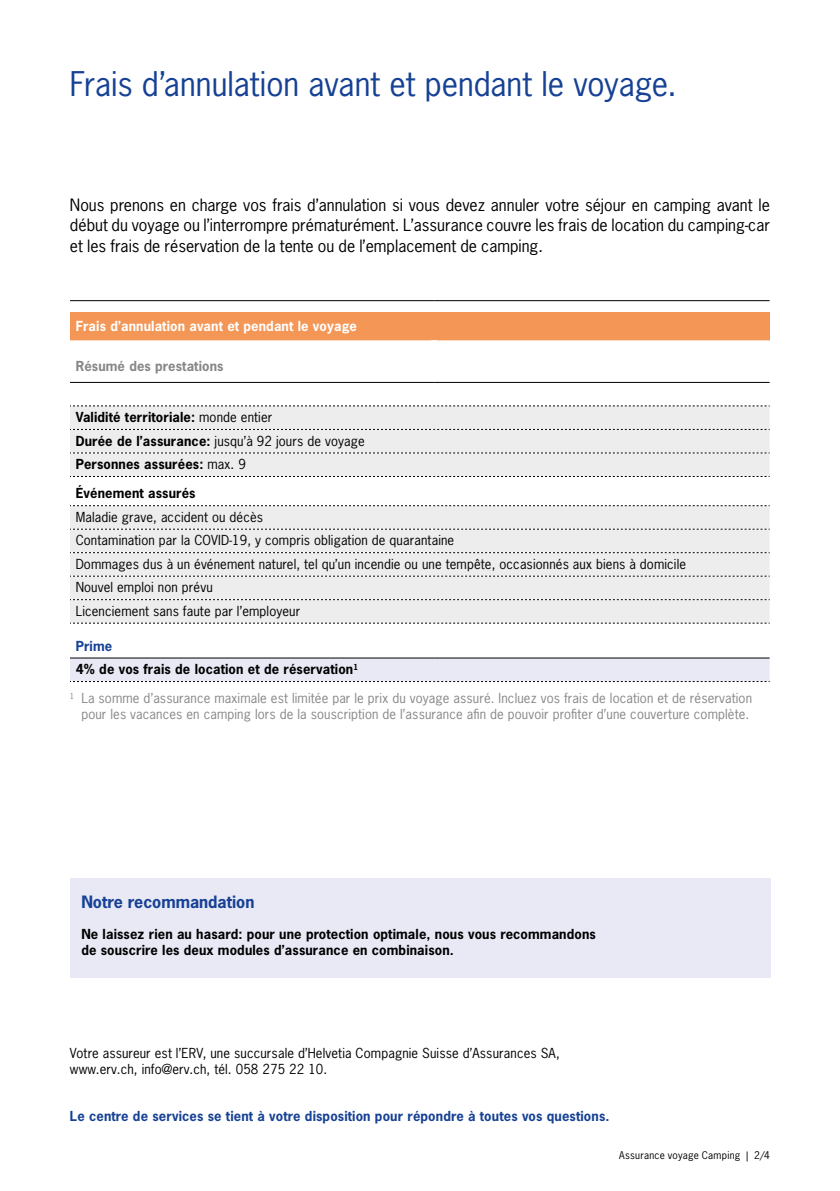
<style>
.page{position:relative;width:840px;height:1191px;background:#fff}
.page>*{position:absolute;margin:0;border:0;box-sizing:border-box;transform-origin:0 0}
.Title_regular_16_19p{font:32px "News Gothic LT";color:#164194}
.ERV_Copy_book_8_10_1{font:16px/20.2px "News Gothic LT";color:#000;text-align:justify}
.Subtitle_B_bold_8_10{font:700 16px "News Gothic LT";color:#164194}
.Table_Copy_regular_6{font:13px "News Gothic LT";letter-spacing:.01em;color:#000}
.Note_regular_6_5_7_8{font:13px/15.6px "News Gothic LT";letter-spacing:.01em;color:#878787;text-align:right}
.Table_Copy_regular_6-2{font:700 13px/15.6px "News Gothic LT";letter-spacing:.01em;color:#000}
.Table_Copy_bold_6_5{font:700 13px "News Gothic LT";letter-spacing:.01em;color:#164194}
.ERV_Table_Copy_bold{font:700 13px "News Gothic LT";letter-spacing:.01em;color:#fff}
.ERV_Table_Copy_bold-2{font:700 13px "News Gothic LT";letter-spacing:.01em;color:#000}
.ERV_Table_Copy_bold-3{font:700 13px "News Gothic LT";letter-spacing:.01em;color:#878787}
.Table_Copy_bold_6_5-2{font:700 13px "News Gothic LT";letter-spacing:.01em;color:#000}
.ERV_Table_Copy_bold-4{font:700 13px "News Gothic LT";letter-spacing:.01em;color:#164194}
.t1{font:10px "News Gothic LT";letter-spacing:.025em;color:#000}
.s1{font-weight:400}
.s2{font-weight:700}
</style>
<div class="page">
<div style="left:70px;top:312px;width:699px;height:28px;background:#f49655"></div>
<svg style="left:70px;top:340px;width:699px;height:42px"></svg>
<svg style="left:70px;top:406px;width:699px;height:217px;background:#eee"></svg>
<svg style="left:70px;top:658px;width:699px;height:24px;background:#dadae7"></svg>
<hr style="left:70px;top:657px;width:364px;height:1px;background:#000">
<hr style="left:434px;top:657px;width:335px;height:1px;background:#000">
<svg style="left:70px;top:405px;width:699px;height:1px"></svg>
<svg style="left:70px;top:429px;width:699px;height:1px"></svg>
<svg style="left:70px;top:452px;width:699px;height:1px"></svg>
<svg style="left:70px;top:476px;width:699px;height:1px"></svg>
<svg style="left:70px;top:505px;width:699px;height:1px"></svg>
<svg style="left:70px;top:529px;width:699px;height:1px"></svg>
<svg style="left:70px;top:552px;width:699px;height:1px"></svg>
<svg style="left:70px;top:576px;width:699px;height:1px"></svg>
<svg style="left:70px;top:599px;width:699px;height:1px"></svg>
<hr style="left:70px;top:300px;width:364px;height:1px;background:#000">
<hr style="left:434px;top:300px;width:335px;height:1px;background:#000">
<div style="left:431px;top:340px;width:6px;height:42px;background:#fff"></div>
<svg style="left:70px;top:623px;width:699px;height:1px"></svg>
<hr style="left:70px;top:382px;width:364px;height:1px;background:#000">
<hr style="left:434px;top:382px;width:335px;height:1px;background:#000">
<div style="left:70px;top:878px;width:699px;height:99px;background:#e9e9f6"></div>
<p class="Title_regular_16_19p" style="left:70px;top:63px;width:608px">Frais d’annulation avant et pendant le voyage.</p>
<p class="ERV_Copy_book_8_10_1" style="left:70px;top:195px;width:701px">Nous prenons en charge vos frais d’annulation si vous devez annuler votre séjour en camping avant le début du voyage ou l’interrompre prématurément. L’assurance couvre les frais de location du camping-car et les frais de réservation de la tente ou de l’emplacement de camping.</p>
<p class="ERV_Table_Copy_bold" style="left:76px;top:317px;width:283px">Frais d’annulation avant et pendant le voyage</p>
<p class="ERV_Table_Copy_bold-3" style="left:76px;top:358px;width:149px">Résumé des prestations</p>
<p class="Table_Copy_regular_6-2" style="left:76px;top:409px;width:198px">Validité territoriale: <span class="s1">monde entier</span></p>
<p class="Table_Copy_regular_6" style="left:76px;top:432px;width:290px"><span class="s2">Durée de l’assurance:</span> jusqu’à 92 jours de voyage</p>
<p class="Table_Copy_regular_6-2" style="left:76px;top:456px;width:172px">Personnes assurées: <span class="s1">max. 9</span></p>
<p class="Table_Copy_bold_6_5-2" style="left:76px;top:485px;width:121px">Événement assurés</p>
<p class="Table_Copy_regular_6" style="left:76px;top:508px;width:189px">Maladie grave, accident ou décès</p>
<p class="Table_Copy_regular_6" style="left:76px;top:532px;width:380px">Contamination par la COVID-19, y compris obligation de quarantaine</p>
<p class="Table_Copy_regular_6" style="left:76px;top:555px;width:611px">Dommages dus à un événement naturel, tel qu’un incendie ou une tempête, occasionnés aux biens à domicile</p>
<p class="Table_Copy_regular_6" style="left:76px;top:579px;width:138px">Nouvel emploi non prévu</p>
<p class="Table_Copy_regular_6" style="left:76px;top:602px;width:226px">Licenciement sans faute par l’employeur</p>
<p class="ERV_Table_Copy_bold-4" style="left:76px;top:637px;width:38px">Prime</p>
<p class="ERV_Table_Copy_bold-2" style="left:76px;top:660px;width:284px">4% de vos frais de location et de réservation<sup>1</sup></p>
<p class="Note_regular_6_5_7_8" style="left:70px;top:690px;width:683px"><sup>1</sup> La somme d’assurance maximale est limitée par le prix du voyage assuré. Incluez vos frais de location et de réservation pour les vacances en camping lors de la souscription de l’assurance afin de pouvoir profiter d’une couverture complète.</p>
<p class="Subtitle_B_bold_8_10" style="left:81px;top:891px;width:174px">Notre recommandation</p>
<p class="Table_Copy_regular_6-2" style="left:81px;top:926px;width:515px">Ne laissez rien au hasard: pour une protection optimale, nous vous recommandons de souscrire les deux modules d’assurance en combinaison.</p>
<p class="Table_Copy_regular_6" style="left:70px;top:1044px;width:491px">Votre assureur est l’ERV, une succursale d’Helvetia Compagnie Suisse d’Assurances SA,</p>
<p class="Table_Copy_regular_6" style="left:70px;top:1060px;width:259px">www.erv.ch, info@erv.ch, tél. 058 275 22 10.</p>
<p class="Table_Copy_bold_6_5" style="left:70px;top:1107px;width:540px">Le centre de services se tient à votre disposition pour répondre à toutes vos questions.</p>
<p class="t1" style="left:618px;top:1149px;width:152px">Assurance voyage Camping | 2/4</p>
</div>
